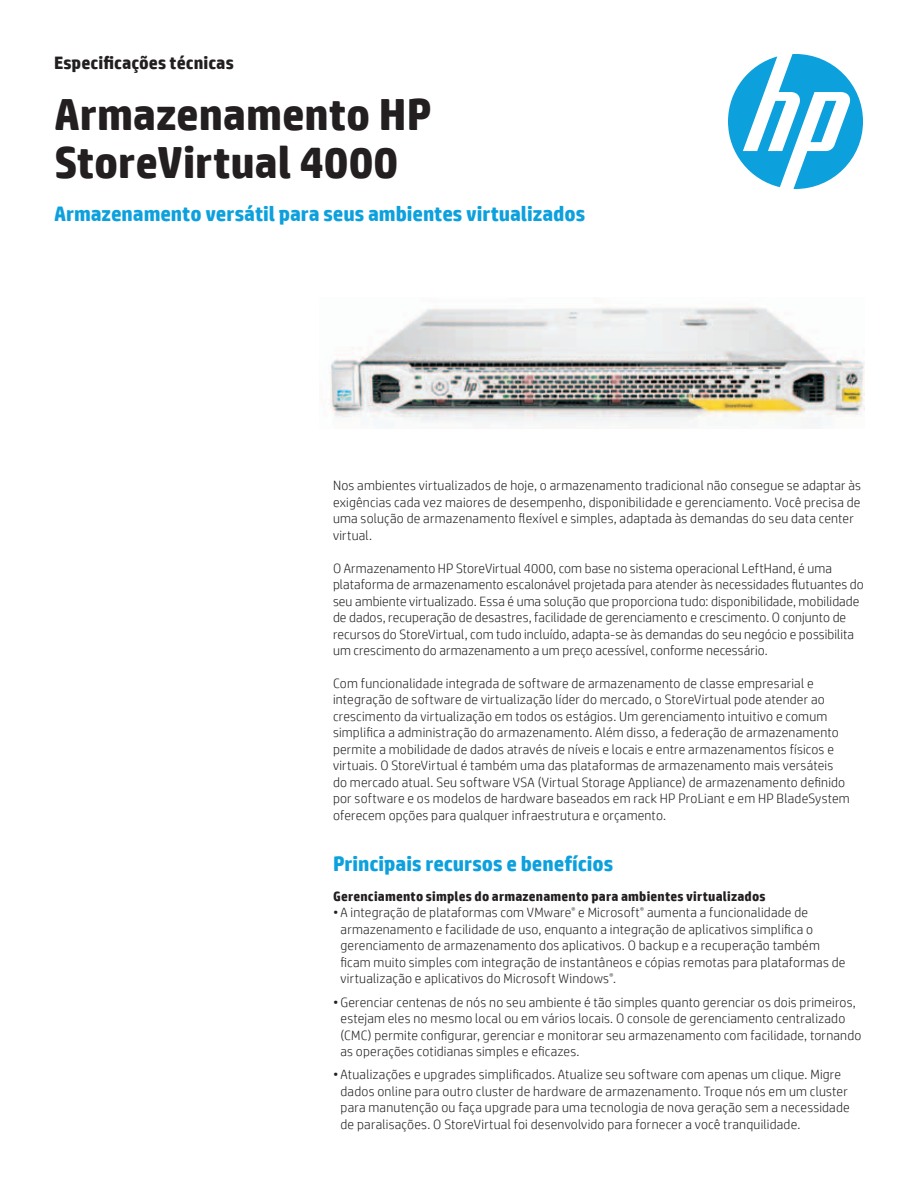
<style>
.page{position:relative;width:918px;height:1188px;background:#fff}
.page>*{position:absolute;margin:0;border:0;box-sizing:border-box;transform-origin:0 0}
.Cover_headline_30_32{font:700 45px/48px "HP Simplified";color:#231f20}
.Cover_subhead_14_16{font:700 21px "HP Simplified";color:#0ca0dd}
.Subhead_14_16_bold_b{font:700 21px "HP Simplified";color:#0ca0dd}
.Document_type_for_30{font:700 18px "HP Simplified";color:#231f20}
.Body_last{font:300 13.5px/16.5px "HP Simplified";letter-spacing:.015em;color:#231f20}
.Body{font:300 13.5px/16.5px "HP Simplified";letter-spacing:.005em;color:#231f20}
.Body_header_bold{font:700 13.5px "HP Simplified";letter-spacing:.015em;color:#231f20}
</style>
<div class="page">
<svg style="left:728px;top:54px;width:135px;height:135px"></svg>
<img style="left:328px;top:306px;width:536px;height:123px">
<p class="Document_type_for_30" style="left:54px;top:52px;width:181px">Especificações técnicas</p>
<p class="Cover_headline_30_32" style="left:54px;top:90px;width:379px">Armazenamento HP<br>StoreVirtual 4000</p>
<p class="Cover_subhead_14_16" style="left:54px;top:201px;width:533px">Armazenamento versátil para seus ambientes virtualizados</p>
<p class="Body" style="left:333px;top:477px;width:530px">Nos ambientes virtualizados de hoje, o armazenamento tradicional não consegue se adaptar às exigências cada vez maiores de desempenho, disponibilidade e gerenciamento. Você precisa de uma solução de armazenamento flexível e simples, adaptada às demandas do seu data center virtual.</p>
<p class="Body" style="left:333px;top:560px;width:532px">O Armazenamento HP StoreVirtual 4000, com base no sistema operacional LeftHand, é uma plataforma de armazenamento escalonável projetada para atender às necessidades flutuantes do seu ambiente virtualizado. Essa é uma solução que proporciona tudo: disponibilidade, mobilidade de dados, recuperação de desastres, facilidade de gerenciamento e crescimento. O conjunto de recursos do StoreVirtual, com tudo incluído, adapta-se às demandas do seu negócio e possibilita um crescimento do armazenamento a um preço acessível, conforme necessário.</p>
<p class="Body_last" style="left:333px;top:675px;width:518px">Com funcionalidade integrada de software de armazenamento de classe empresarial e integração de software de virtualização líder do mercado, o StoreVirtual pode atender ao crescimento da virtualização em todos os estágios. Um gerenciamento intuitivo e comum simplifica a administração do armazenamento. Além disso, a federação de armazenamento permite a mobilidade de dados através de níveis e locais e entre armazenamentos físicos e virtuais. O StoreVirtual é também uma das plataformas de armazenamento mais versáteis do mercado atual. Seu software VSA (Virtual Storage Appliance) de armazenamento definido por software e os modelos de hardware baseados em rack HP ProLiant e em HP BladeSystem oferecem opções para qualquer infraestrutura e orçamento.</p>
<p class="Subhead_14_16_bold_b" style="left:333px;top:851px;width:282px">Principais recursos e benefícios</p>
<p class="Body_header_bold" style="left:333px;top:888px;width:434px">Gerenciamento simples do armazenamento para ambientes virtualizados</p>
<p class="Body_last" style="left:341px;top:904px;width:506px;text-indent:-8px">• A integração de plataformas com VMware<sup>®</sup> e Microsoft<sup>®</sup> aumenta a funcionalidade de armazenamento e facilidade de uso, enquanto a integração de aplicativos simplifica o gerenciamento de armazenamento dos aplicativos. O backup e a recuperação também ficam muito simples com integração de instantâneos e cópias remotas para plataformas de virtualização e aplicativos do Microsoft Windows<sup>®</sup>.</p>
<p class="Body_last" style="left:341px;top:994px;width:522px;text-indent:-8px">• Gerenciar centenas de nós no seu ambiente é tão simples quanto gerenciar os dois primeiros, estejam eles no mesmo local ou em vários locais. O console de gerenciamento centralizado (CMC) permite configurar, gerenciar e monitorar seu armazenamento com facilidade, tornando as operações cotidianas simples e eficazes.</p>
<p class="Body_last" style="left:341px;top:1066px;width:511px;text-indent:-8px">• Atualizações e upgrades simplificados. Atualize seu software com apenas um clique. Migre dados online para outro cluster de hardware de armazenamento. Troque nós em um cluster para manutenção ou faça upgrade para uma tecnologia de nova geração sem a necessidade de paralisações. O StoreVirtual foi desenvolvido para fornecer a você tranquilidade.</p>
</div>
